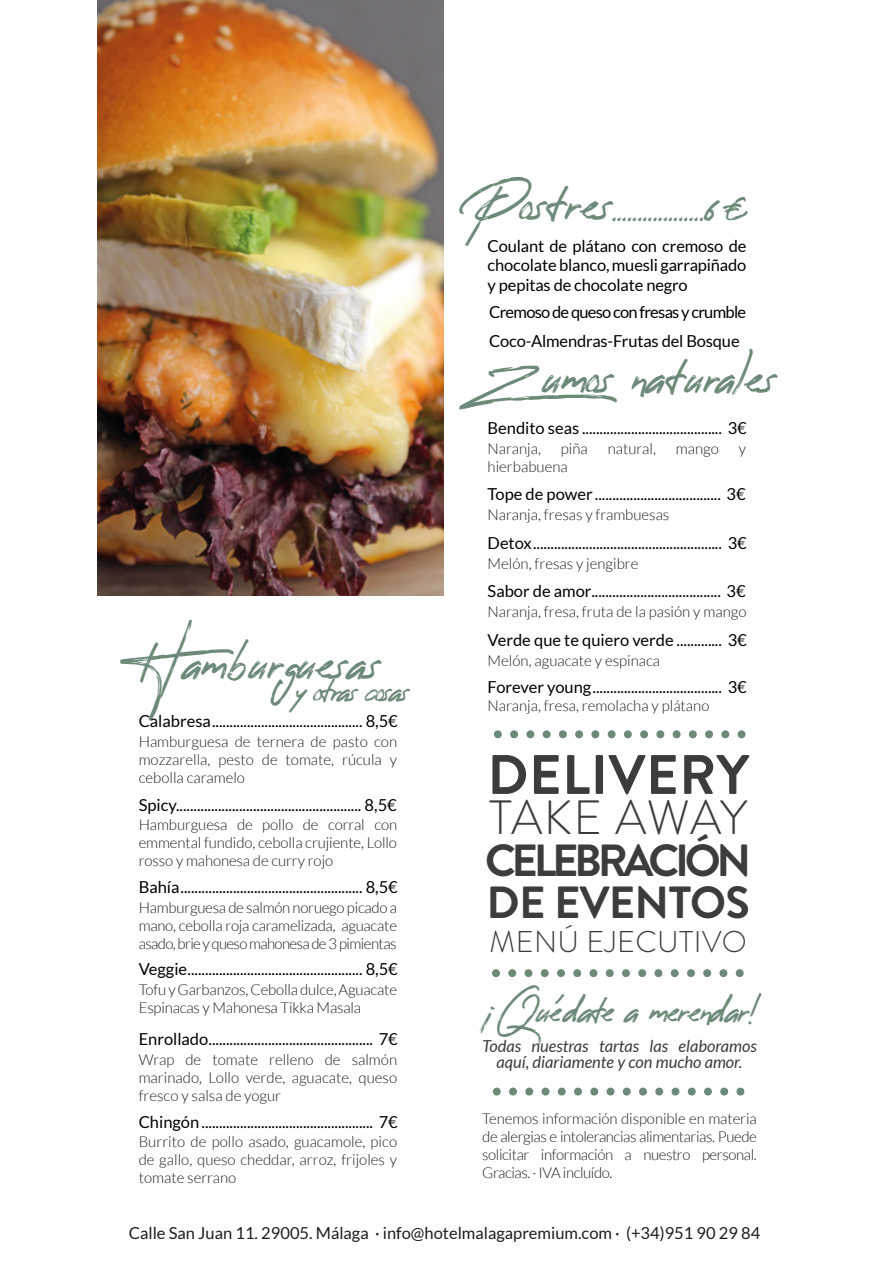
<style>
.page{position:relative;width:893px;height:1263px;background:#fff}
.page>*{position:absolute;margin:0;border:0;box-sizing:border-box;transform-origin:0 0}
.t1{font:300 85.5px/118.4px "Lato";color:#6d8977}
.t2{font:700 55.5px "Brandon Grotesque";letter-spacing:.01em;color:#3c3c3b}
.t3{font:300 48px "Brandon Grotesque";letter-spacing:.005em;color:#3c3c3b}
.t4{font:700 45px/42px "Brandon Grotesque";letter-spacing:-.095em;color:#3c3c3b}
.t5{font:40.5px "Reey";letter-spacing:-.01em;color:#6d8977}
.t6{font:31.5px "Reey";color:#6d8977}
.t7{font:30px "Reey";letter-spacing:-.055em;color:#6d8977}
.t8{font:300 30px "Brandon Grotesque";letter-spacing:.015em;color:#3c3c3b}
.t9{font:27px "Reey";letter-spacing:-.08em;color:#6d8977}
.t10{font:16.5px/19.8px "Lato";letter-spacing:-.01em;color:#010101;text-align:justify}
.t11{font:16.5px "Lato";color:#1d1d1c}
.t12{font:italic 16.5px/16.5px "Lato";color:#3c3c3b;text-align:center}
.t13{font:16.5px/28.5px "Lato";letter-spacing:-.045em;color:#010101}
.t14{font:300 15px/18px "Lato";color:#1d1d1c;text-align:justify}
.s1{font-size:40.5px}
</style>
<div class="page">
<img style="left:98px;top:0;width:345px;height:595px">
<h3 class="t5" style="left:120px;top:642px;width:265px">Hamburguesas</h3>
<h3 class="t9" style="left:295px;top:677px;width:118px">y otras cosas</h3>
<p class="t10" style="left:139px;top:711px;width:261px">Calabresa........................................... 8,5€</p>
<p class="t14" style="left:139px;top:732px;width:260px">Hamburguesa de ternera de pasto con mozzarella, pesto de tomate, rúcula y cebolla caramelo</p>
<p class="t10" style="left:139px;top:795px;width:260px">Spicy..................................................... 8,5€</p>
<p class="t14" style="left:139px;top:816px;width:260px">Hamburguesa de pollo de corral con emmental fundido, cebolla crujiente, Lollo rosso y mahonesa de curry rojo</p>
<p class="t10" style="left:139px;top:877px;width:261px">Bahía.................................................... 8,5€</p>
<p class="t14" style="left:139px;top:898px;width:260px">Hamburguesa de salmón noruego picado a mano, cebolla roja caramelizada, aguacate asado, brie y queso mahonesa de 3 pimientas</p>
<p class="t10" style="left:139px;top:959px;width:261px">Veggie.................................................. 8,5€</p>
<p class="t14" style="left:139px;top:980px;width:260px">Tofu y Garbanzos, Cebolla dulce, Aguacate<br>Espinacas y Mahonesa Tikka Masala</p>
<p class="t10" style="left:139px;top:1029px;width:261px">Enrollado............................................... 7€</p>
<p class="t14" style="left:139px;top:1050px;width:260px">Wrap de tomate relleno de salmón marinado, Lollo verde, aguacate, queso fresco y salsa de yogur</p>
<p class="t10" style="left:139px;top:1111px;width:261px">Chingón ................................................. 7€</p>
<p class="t14" style="left:139px;top:1132px;width:260px">Burrito de pollo asado, guacamole, pico de gallo, queso cheddar, arroz, frijoles y tomate serrano</p>
<h3 class="t6" style="left:470px;top:191px;width:279px"><span class="s1">Postres</span>..................6€</h3>
<p class="t10" style="left:488px;top:236px;width:260px">Coulant de plátano con cremoso de chocolate blanco, muesli garrapiñado y pepitas de chocolate negro</p>
<p class="t13" style="left:489px;top:298px;width:259px">Cremoso de queso con fresas y crumble<br>Coco-Almendras-Frutas del Bosque</p>
<h3 class="t5" style="left:473px;top:356px;width:308px">Zumos naturales</h3>
<p class="t10" style="left:488px;top:418px;width:261px">Bendito seas ........................................ 3€</p>
<p class="t14" style="left:488px;top:440px;width:55px">Naranja,</p>
<p class="t14" style="left:561px;top:440px;width:28px">piña</p>
<p class="t14" style="left:608px;top:440px;width:50px">natural,</p>
<p class="t14" style="left:676px;top:440px;width:45px">mango</p>
<p class="t14" style="left:739px;top:440px;width:9px">y</p>
<p class="t14" style="left:488px;top:458px;width:82px">hierbabuena</p>
<p class="t10" style="left:488px;top:484px;width:260px">Tope de power .................................... 3€</p>
<p class="t14" style="left:488px;top:506px;width:183px">Naranja, fresas y frambuesas</p>
<p class="t10" style="left:488px;top:532px;width:261px">Detox...................................................... 3€</p>
<p class="t14" style="left:488px;top:554px;width:152px">Melón, fresas y jengibre</p>
<p class="t10" style="left:488px;top:581px;width:260px">Sabor de amor..................................... 3€</p>
<p class="t14" style="left:488px;top:602px;width:260px">Naranja, fresa, fruta de la pasión y mango</p>
<p class="t10" style="left:488px;top:630px;width:261px">Verde que te quiero verde ............. 3€</p>
<p class="t14" style="left:488px;top:652px;width:174px">Melón, aguacate y espinaca</p>
<p class="t10" style="left:488px;top:677px;width:261px">Forever young..................................... 3€</p>
<p class="t14" style="left:488px;top:697px;width:223px">Naranja, fresa, remolacha y plátano</p>
<h1 class="t1" style="left:489px;top:648px;width:262px">................</h1>
<h2 class="t2" style="left:487px;top:736px;width:263px">DELIVERY</h2>
<h3 class="t3" style="left:489px;top:785px;width:260px">TAKE AWAY</h3>
<h3 class="t4" style="left:485px;top:841px;width:268px">CELEBRACIÓN<br>DE EVENTOS</h3>
<h3 class="t8" style="left:489px;top:921px;width:259px">MENÚ EJECUTIVO</h3>
<h3 class="t7" style="left:481px;top:995px;width:276px">¡Quédate a merendar!</h3>
<h1 class="t1" style="left:488px;top:887px;width:263px">................ ................</h1>
<p class="t12" style="left:482px;top:1038px;width:276px">Todas nuestras tartas las elaboramos aquí, diariamente y con mucho amor.</p>
<p class="t14" style="left:482px;top:1109px;width:276px">Tenemos información disponible en materia de alergias e intolerancias alimentarias. Puede solicitar información a nuestro personal.<br>Gracias. · IVA incluído.</p>
<p class="t11" style="left:129px;top:1224px;width:633px">Calle San Juan 11. 29005. Málaga · info@hotelmalagapremium.com · (+34)951 90 29 84</p>
</div>
